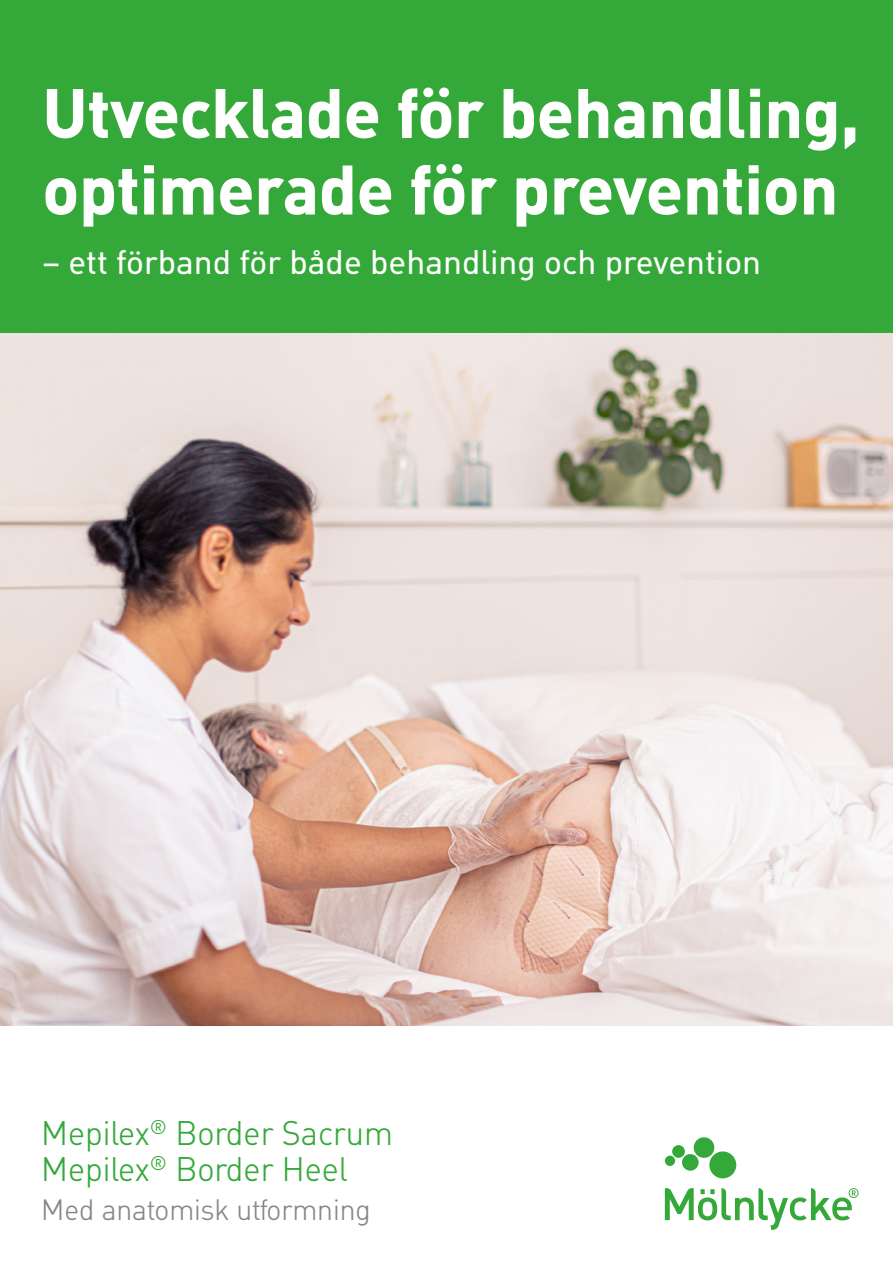
<style>
.page{position:relative;width:893px;height:1263px;background:#fff}
.page>*{position:absolute;margin:0;border:0;box-sizing:border-box;transform-origin:0 0}
.ParaStyle02-Radavstå{font:700 67.5px/76.5px "MHC Din";color:#fff}
.ParaStyle01-Radavstå{font:33px "MHC Din";color:#fff}
.ParaStyle04-Radavstå{font:300 33px/36px "MHC Din";color:#34a93a}
.ParaStyle01-Radavstå-2{font:300 28.5px "MHC Din";color:#878686}
</style>
<div class="page">
<img style="left:0;top:332px;width:893px;height:693px">
<svg style="left:665px;top:1137px;width:193px;height:93px"></svg>
<div style="left:0;top:0;width:893px;height:332px;background:#34a93a"></div>
<p class="ParaStyle02-Radavstå" style="left:43px;top:74px;width:818px">Utvecklade för behandling, optimerade för prevention</p>
<p class="ParaStyle01-Radavstå" style="left:43px;top:243px;width:720px">– ett förband för både behandling och prevention</p>
<p class="ParaStyle04-Radavstå" style="left:41px;top:1115px;width:353px">Mepilex<sup>®</sup> Border Sacrum<br>Mepilex<sup>®</sup> Border Heel</p>
<p class="ParaStyle01-Radavstå-2" style="left:41px;top:1194px;width:331px">Med anatomisk utformning</p>
</div>
